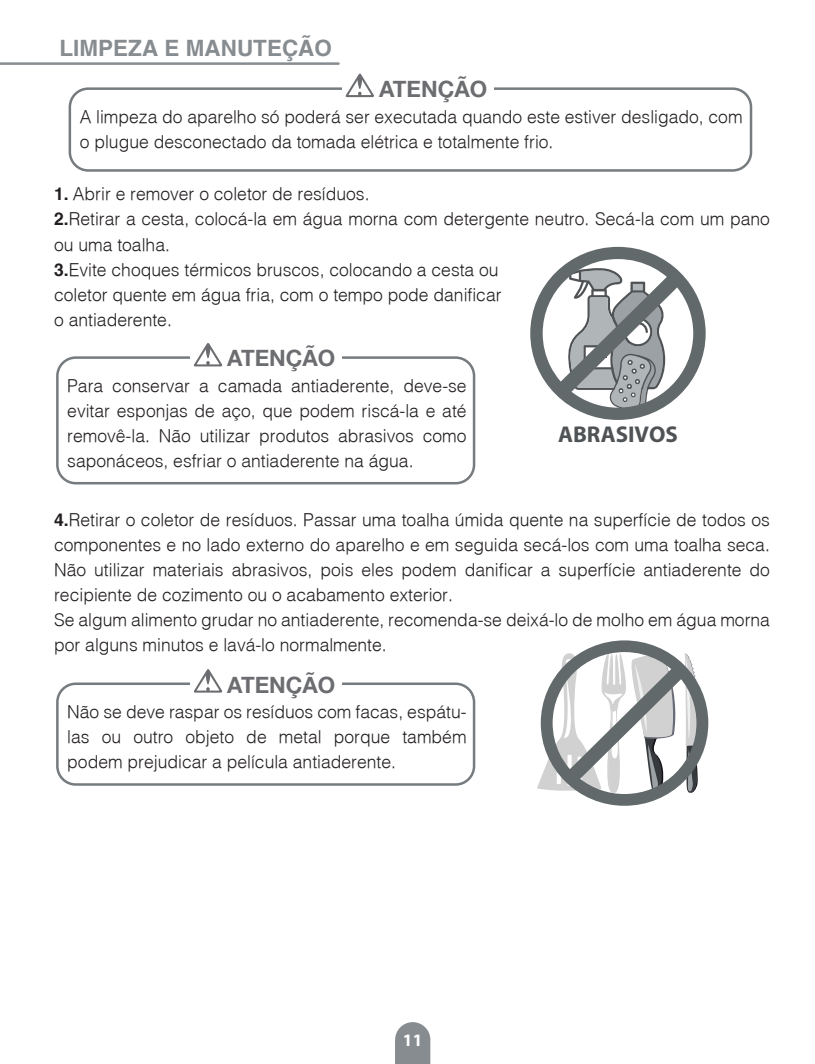
<style>
.page{position:relative;width:815px;height:1064px;background:#fff}
.page>*{position:absolute;margin:0;border:0;box-sizing:border-box;transform-origin:0 0}
.t1{font:700 23px "Myriad Pro";color:#505356}
.t2{font:700 22.5px "Helvetica Neue";color:#6c6d70}
.t3{font:700 22.5px "Helvetica";color:#878c90}
.t4{font:300 17.5px/25px "Helvetica";color:#231f20}
.t5{font:700 17.5px "Myriad Pro";color:#fff}
.s1{font-weight:700}
</style>
<div class="page">
<hr style="left:0;top:62px;width:339px;height:3px;background:#878c90">
<svg style="left:395px;top:1022px;width:35px;height:41px"></svg>
<div style="left:69px;top:87px;width:683px;height:85px;border:2px solid #757b7e;border-radius:18px"></div>
<div style="left:56px;top:356px;width:419px;height:128px;border:2px solid #757b7e;border-radius:18px"></div>
<div style="left:56px;top:682px;width:419px;height:103px;border:2px solid #757b7e;border-radius:18px"></div>
<svg style="left:530px;top:247px;width:176px;height:173px"></svg>
<svg style="left:537px;top:640px;width:171px;height:165px"></svg>
<div style="left:342px;top:71px;width:151px;height:34px;background:#fff"></div>
<svg style="left:346px;top:73px;width:28px;height:24px"></svg>
<div style="left:190px;top:340px;width:151px;height:35px;background:#fff"></div>
<svg style="left:194px;top:343px;width:28px;height:23px"></svg>
<div style="left:190px;top:666px;width:151px;height:34px;background:#fff"></div>
<svg style="left:194px;top:669px;width:28px;height:23px"></svg>
<p class="t3" style="left:59px;top:34px;width:274px">LIMPEZA E MANUTEÇÃO</p>
<p class="t2" style="left:379px;top:75px;width:110px">ATENÇÃO</p>
<p class="t4" style="left:80px;top:103px;width:664px">A limpeza do aparelho só poderá ser executada quando este estiver desligado, com o plugue desconectado da tomada elétrica e totalmente frio.</p>
<p class="t4" style="left:54px;top:181px;width:717px"><span class="s1">1.</span> Abrir e remover o coletor de resíduos.<br><span class="s1">2.</span>Retirar a cesta, colocá-la em água morna com detergente neutro. Secá-la com um pano ou uma toalha.<br><span class="s1">3.</span>Evite choques térmicos bruscos, colocando a cesta ou<br>coletor quente em água fria, com o tempo pode danificar<br>o antiaderente.</p>
<p class="t2" style="left:227px;top:344px;width:110px">ATENÇÃO</p>
<p class="t4" style="left:67px;top:372px;width:401px;text-align:justify">Para conservar a camada antiaderente, deve-se evitar esponjas de aço, que podem riscá-la e até removê-la. Não utilizar produtos abrasivos como saponáceos, esfriar o antiaderente na água.</p>
<h1 class="t1" style="left:558px;top:419px;width:121px">ABRASIVOS</h1>
<p class="t4" style="left:54px;top:506px;width:717px"><span class="s1">4.</span>Retirar o coletor de resíduos. Passar uma toalha úmida quente na superfície de todos os componentes e no lado externo do aparelho e em seguida secá-los com uma toalha seca.<br>Não utilizar materiais abrasivos, pois eles podem danificar a superfície antiaderente do recipiente de cozimento ou o acabamento exterior.<br>Se algum alimento grudar no antiaderente, recomenda-se deixá-lo de molho em água morna por alguns minutos e lavá-lo normalmente.</p>
<p class="t2" style="left:227px;top:670px;width:110px">ATENÇÃO</p>
<p class="t4" style="left:67px;top:698px;width:401px;text-align:justify">Não se deve raspar os resíduos com facas, espátu&shy;las ou outro objeto de metal porque também podem prejudicar a película antiaderente.</p>
<p class="t5" style="left:403px;top:1028px;width:21px">11</p>
</div>
